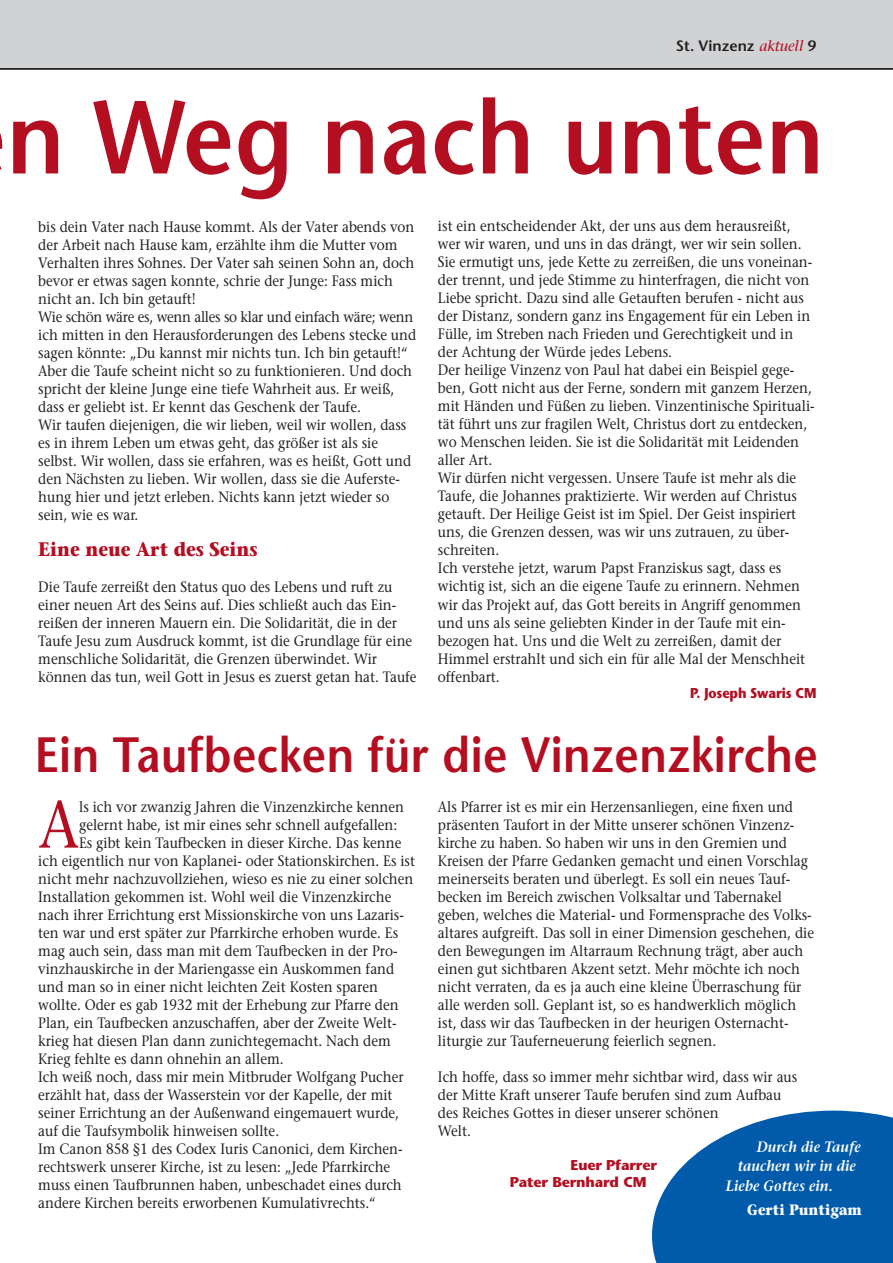
<style>
.page{position:relative;width:893px;height:1263px;background:#fff}
.page>*{position:absolute;margin:0;border:0;box-sizing:border-box;transform-origin:0 0}
.t1{font:600 103.5px "Stone Sans Std";letter-spacing:.01em;color:#b40e21;scale:.9 1}
.t2{font:500 66.45px "Stone Serif Std";color:#b40e21;scale:.9 1}
.t3{font:600 49.5px "Stone Sans Std";letter-spacing:.01em;color:#b40e21;scale:.9 1}
.t4{font:700 19.5px "Stone Serif Std";color:#b40e21;scale:.9 1}
.t5{font:500 15px/18px "Stone Serif Std";color:#231f20;scale:.9 1}
.t6{font:italic 600 15px "Stone Serif Std";color:#fff;scale:.9 1}
.t7{font:500 15px "Stone Sans ITC";color:#231f20}
.t8{font:700 15px "Stone Serif Std";color:#fff;scale:.9 1}
.t9{font:600 15px "Stone Sans Std";color:#231f20}
.t10{font:700 14.25px/16.5px "Stone Sans Std";letter-spacing:-.01em;color:#b40e21}
.t11{font:700 14.25px "Stone Sans Std";letter-spacing:-.01em;color:#b40e21;scale:.9 1}
.s1{font-family:"Stone Serif Std";font-style:italic;color:#b40e21}
</style>
<div class="page">
<div style="left:0;top:0;width:893px;height:68px;background:#d1d2d4"></div>
<hr style="left:0;top:68px;width:893px;height:2px;background:#231f20">
<svg style="left:652px;top:1110px;width:241px;height:153px;background:#2471b5"></svg>
<p class="t7" style="left:681px;top:37px;width:137px">St. Vinzenz <span class="s1">aktuell</span> 9</p>
<p class="t9" style="left:676px;top:37px;width:55px">St. Vinz</p>
<h1 class="t1" style="left:7px;top:75px;width:909px">n Weg nach unten</h1>
<p class="t5" style="left:38px;top:218px;width:421px">bis dein Vater nach Hause kommt. Als der Vater abends von der Arbeit nach Hause kam, erzählte ihm die Mutter vom Verhalten ihres Sohnes. Der Vater sah seinen Sohn an, doch bevor er etwas sagen konnte, schrie der Junge: Fass mich nicht an. Ich bin getauft!<br>Wie schön wäre es, wenn alles so klar und einfach wäre; wenn ich mitten in den Herausforderungen des Lebens stecke und sagen könnte: „Du kannst mir nichts tun. Ich bin getauft!“ Aber die Taufe scheint nicht so zu funktionieren. Und doch spricht der kleine Junge eine tiefe Wahrheit aus. Er weiß, dass er geliebt ist. Er kennt das Geschenk der Taufe.<br>Wir taufen diejenigen, die wir lieben, weil wir wollen, dass es in ihrem Leben um etwas geht, das größer ist als sie selbst. Wir wollen, dass sie erfahren, was es heißt, Gott und den Nächsten zu lieben. Wir wollen, dass sie die Auferste&shy;hung hier und jetzt erleben. Nichts kann jetzt wieder so sein, wie es war.</p>
<h3 class="t4" style="left:38px;top:537px;width:245px">Eine neue Art des Seins</h3>
<p class="t5" style="left:38px;top:578px;width:422px">Die Taufe zerreißt den Status quo des Lebens und ruft zu einer neuen Art des Seins auf. Dies schließt auch das Ein&shy;reißen der inneren Mauern ein. Die Solidarität, die in der Taufe Jesu zum Ausdruck kommt, ist die Grundlage für eine menschliche Solidarität, die Grenzen überwindet. Wir können das tun, weil Gott in Jesus es zuerst getan hat. Taufe</p>
<p class="t5" style="left:438px;top:217px;width:420px">ist ein entscheidender Akt, der uns aus dem herausreißt, wer wir waren, und uns in das drängt, wer wir sein sollen.<br>Sie ermutigt uns, jede Kette zu zerreißen, die uns voneinan&shy;der trennt, und jede Stimme zu hinterfragen, die nicht von Liebe spricht. Dazu sind alle Getauften berufen - nicht aus der Distanz, sondern ganz ins Engagement für ein Leben in Fülle, im Streben nach Frieden und Gerechtigkeit und in der Achtung der Würde jedes Lebens.<br>Der heilige Vinzenz von Paul hat dabei ein Beispiel gege&shy;ben, Gott nicht aus der Ferne, sondern mit ganzem Herzen, mit Händen und Füßen zu lieben. Vinzentinische Spirituali&shy;tät führt uns zur fragilen Welt, Christus dort zu entdecken, wo Menschen leiden. Sie ist die Solidarität mit Leidenden aller Art.<br>Wir dürfen nicht vergessen. Unsere Taufe ist mehr als die Taufe, die Johannes praktizierte. Wir werden auf Christus getauft. Der Heilige Geist ist im Spiel. Der Geist inspiriert uns, die Grenzen dessen, was wir uns zutrauen, zu über&shy;schreiten.<br>Ich verstehe jetzt, warum Papst Franziskus sagt, dass es wichtig ist, sich an die eigene Taufe zu erinnern. Nehmen wir das Projekt auf, das Gott bereits in Angriff genommen und uns als seine geliebten Kinder in der Taufe mit ein&shy;bezogen hat. Uns und die Welt zu zerreißen, damit der Himmel erstrahlt und sich ein für alle Mal der Menschheit offenbart.</p>
<p class="t11" style="left:690px;top:684px;width:142px">P. Joseph Swaris CM</p>
<h3 class="t3" style="left:35px;top:725px;width:872px">Ein Taufbecken für die Vinzenzkirche</h3>
<h2 class="t2" style="left:38px;top:785px;width:47px">A</h2>
<p class="t5" style="left:79px;top:797px;width:363px">ls ich vor zwanzig Jahren die Vinzenzkirche kennen</p>
<p class="t5" style="left:438px;top:797px;width:419px">Als Pfarrer ist es mir ein Herzensanliegen, eine fixen und präsenten Taufort in der Mitte unserer schönen Vinzenz&shy;kirche zu haben. So haben wir uns in den Gremien und Kreisen der Pfarre Gedanken gemacht und einen Vorschlag meinerseits beraten und überlegt. Es soll ein neues Tauf&shy;becken im Bereich zwischen Volksaltar und Tabernakel geben, welches die Material- und Formensprache des Volks&shy;altares aufgreift. Das soll in einer Dimension geschehen, die den Bewegungen im Altarraum Rechnung trägt, aber auch einen gut sichtbaren Akzent setzt. Mehr möchte ich noch nicht verraten, da es ja auch eine kleine Überraschung für alle werden soll. Geplant ist, so es handwerklich möglich ist, dass wir das Taufbecken in der heurigen Osternacht&shy;liturgie zur Tauferneuerung feierlich segnen.</p>
<p class="t5" style="left:438px;top:1067px;width:401px">Ich hoffe, dass so immer mehr sichtbar wird, dass wir aus der Mitte Kraft unserer Taufe berufen sind zum Aufbau des Reiches Gottes in dieser unserer schönen<br>Welt.</p>
<p class="t10" style="left:510px;top:1157px;width:149px;text-indent:61px">Euer Pfarrer<br>Pater Bernhard CM</p>
<p class="t5" style="left:79px;top:815px;width:355px">gelernt habe, ist mir eines sehr schnell aufgefallen:</p>
<p class="t5" style="left:79px;top:833px;width:359px">Es gibt kein Taufbecken in dieser Kirche. Das kenne</p>
<p class="t5" style="left:38px;top:851px;width:420px">ich eigentlich nur von Kaplanei- oder Stationskirchen. Es ist</p>
<p class="t5" style="left:38px;top:869px;width:418px">nicht mehr nachzuvollziehen, wieso es nie zu einer solchen</p>
<p class="t5" style="left:38px;top:887px;width:394px">Installation gekommen ist. Wohl weil die Vinzenzkirche</p>
<p class="t5" style="left:38px;top:905px;width:408px">nach ihrer Errichtung erst Missionskirche von uns Lazaris-</p>
<p class="t5" style="left:38px;top:923px;width:401px">ten war und erst später zur Pfarrkirche erhoben wurde. Es</p>
<p class="t5" style="left:38px;top:941px;width:401px">mag auch sein, dass man mit dem Taufbecken in der Pro-</p>
<p class="t5" style="left:38px;top:959px;width:397px">vinzhauskirche in der Mariengasse ein Auskommen fand</p>
<p class="t5" style="left:38px;top:977px;width:379px">und man so in einer nicht leichten Zeit Kosten sparen</p>
<p class="t5" style="left:38px;top:995px;width:402px">wollte. Oder es gab 1932 mit der Erhebung zur Pfarre den</p>
<p class="t5" style="left:38px;top:1013px;width:400px">Plan, ein Taufbecken anzuschaffen, aber der Zweite Welt-</p>
<p class="t5" style="left:38px;top:1031px;width:393px">krieg hat diesen Plan dann zunichtegemacht. Nach dem</p>
<p class="t5" style="left:38px;top:1049px;width:274px">Krieg fehlte es dann ohnehin an allem.</p>
<p class="t5" style="left:38px;top:1067px;width:407px">Ich weiß noch, dass mir mein Mitbruder Wolfgang Pucher</p>
<p class="t5" style="left:38px;top:1085px;width:395px">erzählt hat, dass der Wasserstein vor der Kapelle, der mit</p>
<p class="t5" style="left:38px;top:1103px;width:402px">seiner Errichtung an der Außenwand eingemauert wurde,</p>
<p class="t5" style="left:38px;top:1121px;width:269px">auf die Taufsymbolik hinweisen sollte.</p>
<p class="t5" style="left:38px;top:1139px;width:406px">Im Canon 858 §1 des Codex Iuris Canonici, dem Kirchen-</p>
<p class="t5" style="left:38px;top:1157px;width:393px">rechtswerk unserer Kirche, ist zu lesen: „Jede Pfarrkirche</p>
<p class="t5" style="left:38px;top:1175px;width:405px">muss einen Taufbrunnen haben, unbeschadet eines durch</p>
<p class="t5" style="left:38px;top:1193px;width:377px">andere Kirchen bereits erworbenen Kumulativrechts.“</p>
<p class="t6" style="left:757px;top:1138px;width:117px">Durch die Taufe</p>
<p class="t6" style="left:738px;top:1157px;width:133px">tauchen wir in die</p>
<p class="t6" style="left:726px;top:1177px;width:120px">Liebe Gottes ein.</p>
<p class="t8" style="left:747px;top:1200px;width:129px">Gerti Puntigam</p>
</div>
